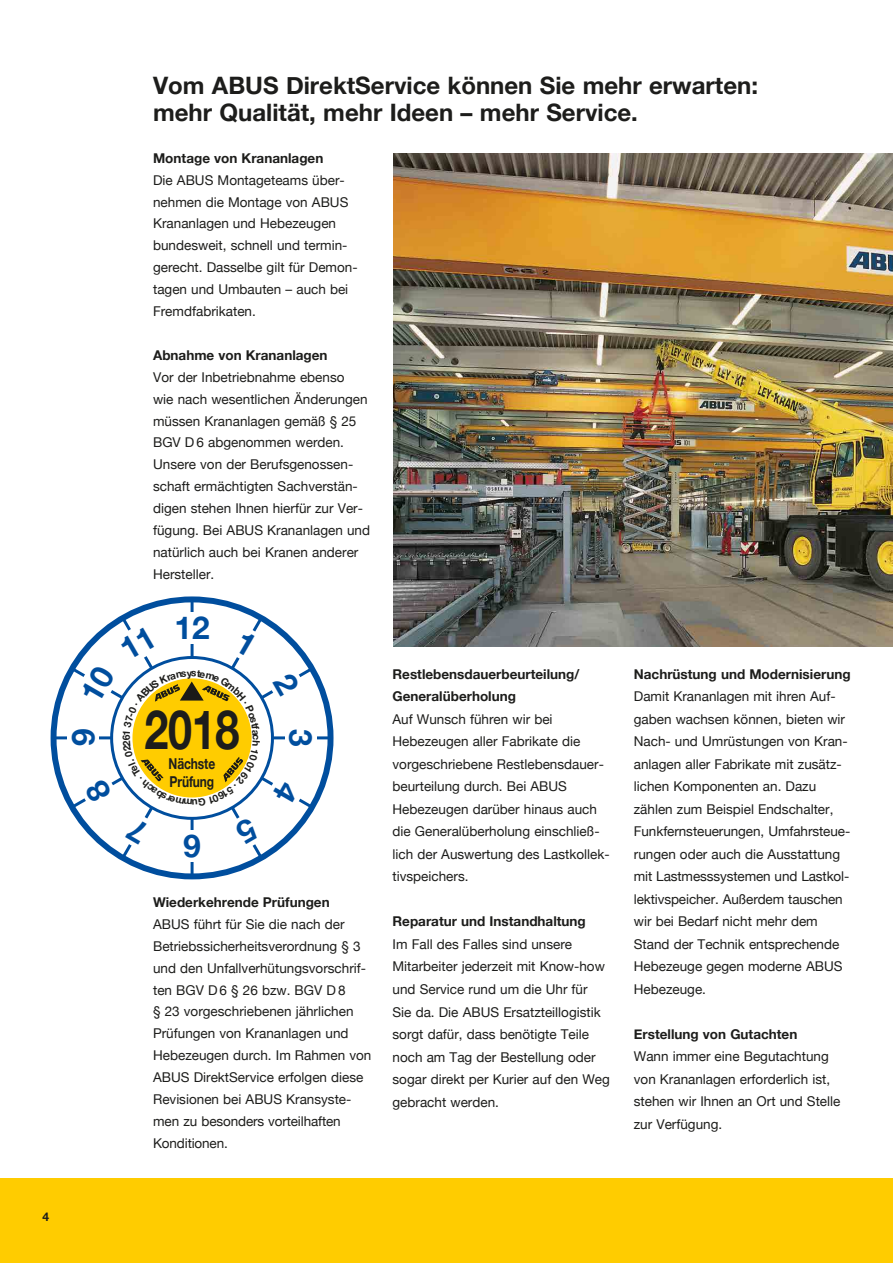
<style>
.page{position:relative;width:893px;height:1263px;background:#fff}
.page>*{position:absolute;margin:0;border:0;box-sizing:border-box;transform-origin:0 0}
.t1{font:700 54px "Helvetica Neue";color:#1d1d1b;scale:.8 1}
.t2{font:700 31.5px "Helvetica Neue";color:#004e9e}
.t3{font:700 24px/27px "Helvetica Neue";color:#1d1d1b}
.t4{font:700 15px/18px "Helvetica Neue";letter-spacing:-.01em;color:#1d1d1b;scale:.8 1}
.t5{font:13.5px/22.5px "Helvetica Neue";color:#1d1d1b}
.t6{font:700 13.5px/22.5px "Helvetica Neue";color:#1d1d1b}
.t7{font:700 12px "Helvetica Neue";color:#1d1d1b}
</style>
<div class="page">
<div style="left:0;top:1178px;width:893px;height:85px;background:#fc0"></div>
<svg style="left:51px;top:596px;width:282px;height:283px"></svg>
<hr style="left:52px;top:736px;width:280px;height:3px;background:#004e9e">
<hr style="left:191px;top:598px;width:3px;height:280px;background:#004e9e">
<img style="left:394px;top:153px;width:499px;height:493px">
<svg style="left:67px;top:613px;width:250px;height:250px"></svg>
<h2 class="t2" style="left:55px;top:746px;width:19px;rotate:-90deg">9</h2>
<p class="t7" style="left:43px;top:1205px;width:8px">4</p>
<h3 class="t3" style="left:153px;top:70px;width:606px">Vom ABUS DirektService können Sie mehr erwarten: mehr Qualität, mehr Ideen – mehr Service.</h3>
<p class="t6" style="left:153px;top:146px;width:172px">Montage von Krananlagen</p>
<p class="t5" style="left:153px;top:168px;width:206px;line-height:21.9px">Die ABUS Montageteams über&shy;nehmen die Montage von ABUS<br>Krananlagen und Hebezeugen bundesweit, schnell und termin&shy;gerecht. Dasselbe gilt für Demon&shy;tagen und Umbauten – auch bei<br>Fremdfabrikaten.</p>
<p class="t6" style="left:153px;top:343px;width:176px">Abnahme von Krananlagen</p>
<p class="t5" style="left:153px;top:365px;width:219px;line-height:21.9px">Vor der Inbetriebnahme ebenso<br>wie nach wesentlichen Änderungen müssen Krananlagen gemäß § 25<br>BGV D 6 abgenommen werden.<br>Unsere von der Berufsgenossen&shy;schaft ermächtigten Sachverstän&shy;digen stehen Ihnen hierfür zur Ver&shy;fügung. Bei ABUS Krananlagen und natürlich auch bei Kranen anderer<br>Hersteller.</p>
<h2 class="t2" style="left:175px;top:600px;width:37px">12</h2>
<h1 class="t1" style="left:145px;top:681px;width:120px">2018</h1>
<p class="t4" style="left:169px;top:753px;width:60px">Nächste<br>Prüfung</p>
<h2 class="t2" style="left:201px;top:874px;width:19px;rotate:-180deg">6</h2>
<h2 class="t2" style="left:329px;top:729px;width:19px;rotate:90deg">3</h2>
<p class="t6" style="left:153px;top:890px;width:178px">Wiederkehrende Prüfungen</p>
<p class="t5" style="left:153px;top:912px;width:220px;line-height:21.9px">ABUS führt für Sie die nach der<br>Betriebssicherheitsverordnung § 3 und den Unfallverhütungsvorschrif&shy;ten BGV D 6 § 26 bzw. BGV D 8<br>§ 23 vorgeschriebenen jährlichen<br>Prüfungen von Krananlagen und<br>Hebezeugen durch. Im Rahmen von<br>ABUS DirektService erfolgen diese<br>Revisionen bei ABUS Kransyste&shy;men zu besonders vorteilhaften<br>Konditionen.</p>
<p class="t6" style="left:393px;top:662px;width:188px">Restlebensdauerbeurteilung/<br>Generalüberholung</p>
<p class="t5" style="left:393px;top:707px;width:219px">Auf Wunsch führen wir bei<br>Hebezeugen aller Fabrikate die vorgeschriebene Restlebensdauer&shy;beurteilung durch. Bei ABUS<br>Hebezeugen darüber hinaus auch die Generalüberholung einschließ&shy;lich der Auswertung des Lastkollek&shy;tivspeichers.</p>
<p class="t6" style="left:393px;top:910px;width:195px">Reparatur und Instandhaltung</p>
<p class="t5" style="left:393px;top:932px;width:219px">Im Fall des Falles sind unsere<br>Mitarbeiter jederzeit mit Know-how und Service rund um die Uhr für<br>Sie da. Die ABUS Ersatzteillogistik sorgt dafür, dass benötigte Teile noch am Tag der Bestellung oder sogar direkt per Kurier auf den Weg gebracht werden.</p>
<p class="t6" style="left:634px;top:662px;width:218px">Nachrüstung und Modernisierung</p>
<p class="t5" style="left:634px;top:684px;width:217px">Damit Krananlagen mit ihren Auf&shy;gaben wachsen können, bieten wir<br>Nach- und Umrüstungen von Kran&shy;anlagen aller Fabrikate mit zusätz&shy;lichen Komponenten an. Dazu zählen zum Beispiel Endschalter,<br>Funkfernsteuerungen, Umfahrsteue&shy;rungen oder auch die Ausstattung mit Lastmesssystemen und Lastkol&shy;lektivspeicher. Außerdem tauschen wir bei Bedarf nicht mehr dem<br>Stand der Technik entsprechende<br>Hebezeuge gegen moderne ABUS<br>Hebezeuge.</p>
<p class="t6" style="left:634px;top:1022px;width:165px">Erstellung von Gutachten</p>
<p class="t5" style="left:634px;top:1044px;width:208px">Wann immer eine Begutachtung von Krananlagen erforderlich ist, stehen wir Ihnen an Ort und Stelle zur Verfügung.</p>
</div>
